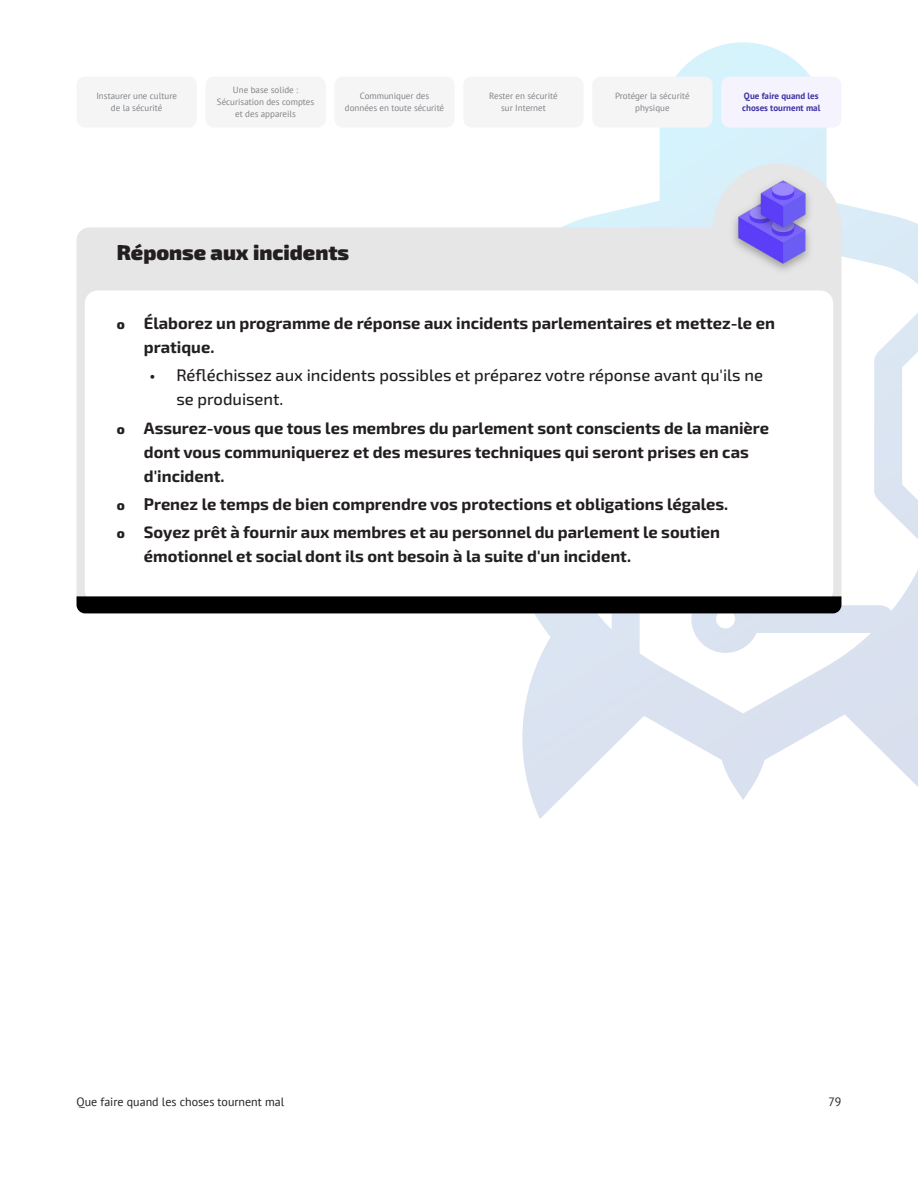
<style>
.page{position:relative;width:918px;height:1188px;background:#fff}
.page>*{position:absolute;margin:0;border:0;box-sizing:border-box;transform-origin:0 0}
.t1{font:900 21px "Exo 2";color:#231f20}
.t2{font:700 16.5px/24px "Exo 2";color:#231f20}
.t3{font:500 16.5px/24px "Exo 2";color:#231f20}
.Small_Paragraph{font:12px "PT Sans";color:#231f20}
.Chapter_title{font:9px/12px "PT Sans";color:#808285;text-align:center}
.Chapter_title-2{font:700 9px/12px "PT Sans";color:#3e32a4}
.s1{font-weight:800;font-size:13.5px}
.s2{font-family:"PT Sans";font-weight:400;font-size:13.5px}
</style>
<div class="page">
<svg style="left:332px;top:42px;width:586px;height:777px"></svg>
<div style="left:77px;top:77px;width:120px;height:51px;background:#f5f5f6;border-radius:9px"></div>
<div style="left:205px;top:77px;width:121px;height:51px;background:#f5f5f6;border-radius:9px"></div>
<div style="left:334px;top:77px;width:121px;height:51px;background:#f5f5f6;border-radius:9px"></div>
<div style="left:463px;top:77px;width:121px;height:51px;background:#f5f5f6;border-radius:9px"></div>
<div style="left:592px;top:77px;width:121px;height:51px;background:#f5f5f6;border-radius:9px"></div>
<div style="left:721px;top:77px;width:120px;height:51px;background:#f5f4fe;border-radius:9px"></div>
<div style="left:77px;top:227px;width:764px;height:369px;background:#e6e6e6"></div>
<div style="left:85px;top:290px;width:748px;height:313px;background:#fff;border-radius:13px"></div>
<div style="left:77px;top:596px;width:764px;height:17px;background:#000"></div>
<svg style="left:714px;top:164px;width:127px;height:64px;background:#e4ecf0"></svg>
<img style="left:727px;top:173px;width:90px;height:106px">
<p class="Chapter_title" style="left:96px;top:90px;width:82px">Instaurer une culture de la sécurité</p>
<p class="Chapter_title" style="left:217px;top:84px;width:99px">Une base solide :<br>Sécurisation des comptes et des appareils</p>
<p class="Chapter_title" style="left:345px;top:90px;width:101px">Communiquer des données en toute sécurité</p>
<p class="Chapter_title" style="left:489px;top:90px;width:70px">Rester en sécurité sur Internet</p>
<p class="Chapter_title" style="left:615px;top:90px;width:76px">Protéger la sécurité physique</p>
<p class="Chapter_title-2" style="left:742px;top:90px;width:80px">Que faire quand les choses tournent mal</p>
<p class="t1" style="left:117px;top:238px;width:234px">Réponse aux incidents</p>
<p class="t2" style="left:144px;top:311px;width:633px;text-indent:-27px"><span class="s1">o</span> Élaborez un programme de réponse aux incidents parlementaires et mettez-le en pratique.</p>
<p class="t3" style="left:176px;top:363px;width:588px;text-indent:-27px"><span class="s2">•</span> Réfléchissez aux incidents possibles et préparez votre réponse avant qu'ils ne se produisent.</p>
<p class="t2" style="left:144px;top:415px;width:627px;text-indent:-27px"><span class="s1">o</span> Assurez-vous que tous les membres du parlement sont conscients de la manière dont vous communiquerez et des mesures techniques qui seront prises en cas d'incident.</p>
<p class="t2" style="left:117px;top:492px;width:613px"><span class="s1">o</span> Prenez le temps de bien comprendre vos protections et obligations légales.</p>
<p class="t2" style="left:144px;top:520px;width:578px;text-indent:-27px"><span class="s1">o</span> Soyez prêt à fournir aux membres et au personnel du parlement le soutien émotionnel et social dont ils ont besoin à la suite d'un incident.</p>
<p class="Small_Paragraph" style="left:77px;top:1094px;width:209px">Que faire quand les choses tournent mal</p>
<p class="Small_Paragraph" style="left:828px;top:1094px;width:15px">79</p>
</div>
